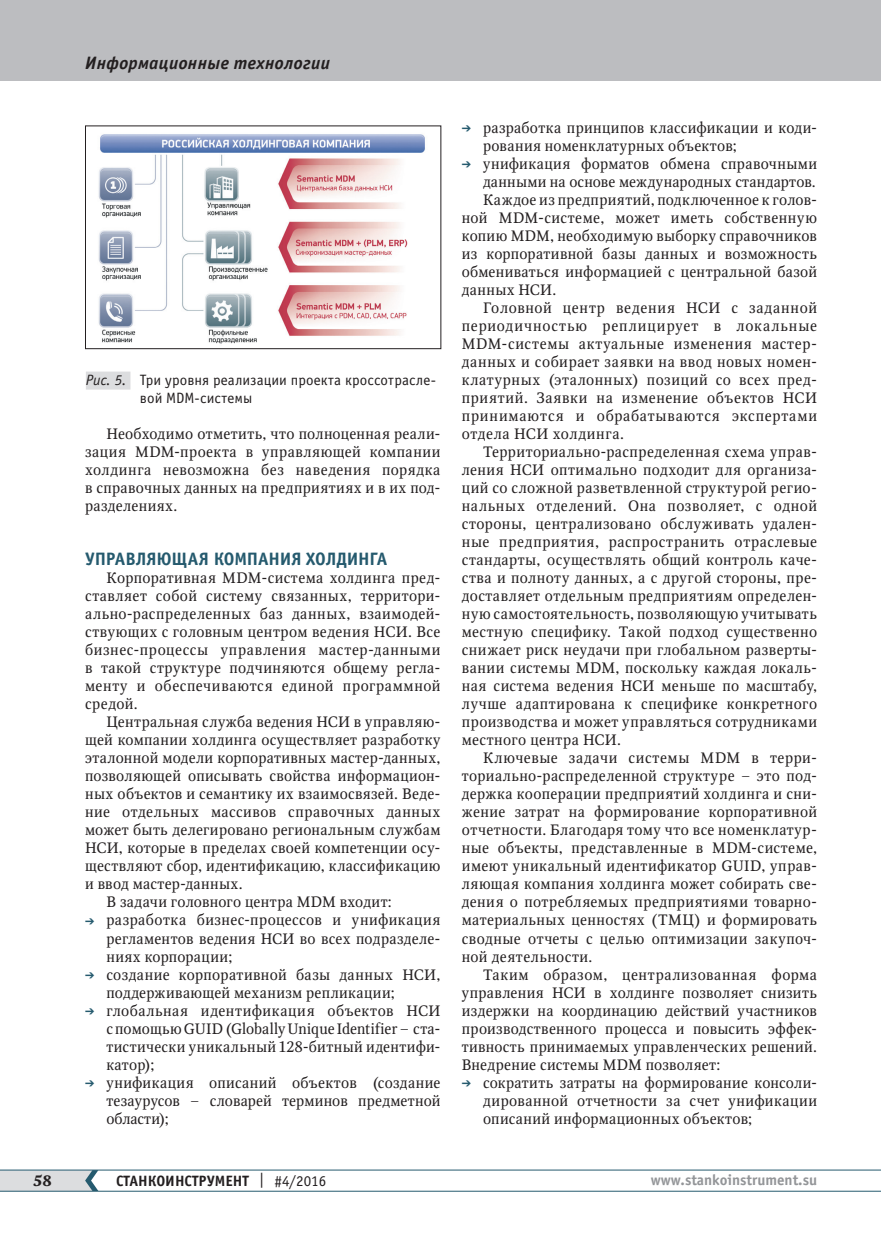
<style>
.page{position:relative;width:881px;height:1234px;background:#fff}
.page>*{position:absolute;margin:0;border:0;box-sizing:border-box;transform-origin:0 0}
.t1{font:700 18px "Officina Sans C";letter-spacing:-.005em;color:#255a6e}
.t2{font:italic 700 18px "Officina Sans C";letter-spacing:.015em;color:#231f20}
.t3{font:15px/18px "Octava";letter-spacing:.03em;color:#231f20;text-align:justify}
.t4{font:15px "Octava";letter-spacing:.06em;color:#231f20}
.t5{font:15px/18px "Officina Sans C";letter-spacing:.005em;color:#231f20}
.t6{font:15px "Octava";letter-spacing:.05em;color:#231f20}
.t7{font:700 15px "Officina Sans C";color:#231f20}
.t8{font:700 15px "Officina Sans C";color:#939598}
.t9{font:700 15px "Octava";color:#231f20}
.s1{font-style:italic}
.s2{color:#255a6e}
.s3{font-weight:400}
</style>
<div class="page">
<hr style="left:0;top:1190px;width:880px;height:1px;background:#255a6e">
<hr style="left:0;top:1169px;width:880px;height:1px;background:#255a6e">
<svg style="left:0;top:1169px;width:98px;height:21px;background:#cbd1d5"></svg>
<div style="left:0;top:0;width:880px;height:81px;background:#bcbdc0"></div>
<img style="left:98px;top:134px;width:327px;height:210px">
<div style="left:85px;top:125px;width:356px;height:224px;border:1px solid #231f20"></div>
<div style="left:86px;top:371px;width:44px;height:18px;background:#dcdddf"></div>
<p class="t2" style="left:85px;top:53px;width:246px">Информационные технологии</p>
<p class="t5" style="left:140px;top:371px;width:297px;text-indent:-54px"><span class="s1">Рис. 5.</span> Три уровня реализации проекта кроссотрасле&shy;вой MDM-системы</p>
<p class="t3" style="left:85px;top:425px;width:357px;text-indent:21px">Необходимо отметить, что полноценная реали&shy;зация MDM-проекта в управляющей компании холдинга невозможна без наведения порядка в справочных данных на предприятиях и в их под&shy;разделениях.</p>
<p class="t1" style="left:85px;top:549px;width:303px">УПРАВЛЯЮЩАЯ КОМПАНИЯ ХОЛДИНГА</p>
<p class="t3" style="left:85px;top:569px;width:357px;text-indent:21px">Корпоративная MDM-система холдинга пред&shy;ставляет собой систему связанных, территори&shy;ально-распределенных баз данных, взаимодей&shy;ствующих с головным центром ведения НСИ. Все бизнес-процессы управления мастер-данными в такой структуре подчиняются общему регла&shy;менту и обеспечиваются единой программной средой.</p>
<p class="t3" style="left:106px;top:713px;width:335px">Центральная служба ведения НСИ в управляю-</p>
<p class="t3" style="left:85px;top:731px;width:357px">щей компании холдинга осуществляет разработку</p>
<p class="t3" style="left:85px;top:749px;width:356px">эталонной модели корпоративных мастер-данных,</p>
<p class="t3" style="left:85px;top:767px;width:357px">позволяющей описывать свойства информацион-</p>
<p class="t3" style="left:85px;top:785px;width:357px">ных объектов и семантику их взаимосвязей. Веде-</p>
<p class="t3" style="left:85px;top:803px;width:356px">ние отдельных массивов справочных данных</p>
<p class="t3" style="left:85px;top:821px;width:356px">может быть делегировано региональным службам</p>
<p class="t3" style="left:85px;top:839px;width:357px">НСИ, которые в пределах своей компетенции осу-</p>
<p class="t3" style="left:85px;top:857px;width:357px">ществляют сбор, идентификацию, классификацию</p>
<p class="t3" style="left:85px;top:875px;width:159px">и ввод мастер-данных.</p>
<p class="t3" style="left:106px;top:893px;width:287px">В задачи головного центра MDM входит:</p>
<p class="t3" style="left:106px;top:911px;width:335px;text-indent:-21px"><span class="s2">➔</span> разработка бизнес-процессов и унификация регламентов ведения НСИ во всех подразделе&shy;ниях корпорации;</p>
<p class="t3" style="left:106px;top:965px;width:335px;text-indent:-21px"><span class="s2">➔</span> создание корпоративной базы данных НСИ, поддерживающей механизм репликации;</p>
<p class="t3" style="left:106px;top:1001px;width:335px;text-indent:-21px"><span class="s2">➔</span> глобальная идентификация объектов НСИ с помощью GUID (Globally Unique Identifier− ста&shy;тистически уникальный 128-битный идентифи&shy;катор);</p>
<p class="t3" style="left:106px;top:1073px;width:335px;text-indent:-21px"><span class="s2">➔</span> унификация описаний объектов (создание тезаурусов – словарей терминов предметной области);</p>
<p class="t3" style="left:483px;top:119px;width:335px;text-indent:-21px"><span class="s2">➔</span> разработка принципов классификации и коди&shy;рования номенклатурных объектов;</p>
<p class="t3" style="left:461px;top:155px;width:357px"><span class="s2">➔</span> унификация форматов обмена справочными</p>
<p class="t3" style="left:483px;top:173px;width:334px">данными на основе международных стандартов.</p>
<p class="t3" style="left:483px;top:191px;width:335px">Каждое из предприятий, подключенное к голов-</p>
<p class="t3" style="left:461px;top:209px;width:356px">ной MDM-системе, может иметь собственную</p>
<p class="t3" style="left:461px;top:227px;width:356px">копию MDM, необходимую выборку справочников</p>
<p class="t3" style="left:461px;top:245px;width:356px">из корпоративной базы данных и возможность</p>
<p class="t3" style="left:461px;top:263px;width:357px">обмениваться информацией с центральной базой</p>
<p class="t3" style="left:461px;top:281px;width:96px">данных НСИ.</p>
<p class="t3" style="left:483px;top:299px;width:335px">Головной центр ведения НСИ с заданной</p>
<p class="t4" style="left:461px;top:316px;width:357px">периодичностью реплицирует в локальные</p>
<p class="t6" style="left:461px;top:334px;width:357px">MDM-системы актуальные изменения мастер-</p>
<p class="t3" style="left:461px;top:353px;width:357px">данных и собирает заявки на ввод новых номен-</p>
<p class="t3" style="left:461px;top:371px;width:357px">клатурных (эталонных) позиций со всех пред-</p>
<p class="t3" style="left:461px;top:389px;width:357px">приятий. Заявки на изменение объектов НСИ</p>
<p class="t4" style="left:461px;top:406px;width:357px">принимаются и обрабатываются экспертами</p>
<p class="t3" style="left:461px;top:425px;width:164px">отдела НСИ холдинга.</p>
<p class="t3" style="left:483px;top:443px;width:335px">Территориально-распределенная схема управ-</p>
<p class="t3" style="left:461px;top:461px;width:357px">ления НСИ оптимально подходит для организа-</p>
<p class="t3" style="left:461px;top:479px;width:357px">ций со сложной разветвленной структурой регио-</p>
<p class="t3" style="left:461px;top:497px;width:357px">нальных отделений. Она позволяет, с одной</p>
<p class="t3" style="left:461px;top:515px;width:357px">стороны, централизовано обслуживать удален-</p>
<p class="t3" style="left:461px;top:533px;width:357px">ные предприятия, распространить отраслевые</p>
<p class="t3" style="left:461px;top:551px;width:357px">стандарты, осуществлять общий контроль каче-</p>
<p class="t3" style="left:461px;top:569px;width:357px">ства и полноту данных, а с другой стороны, пре-</p>
<p class="t3" style="left:461px;top:587px;width:357px">доставляет отдельным предприятиям определен-</p>
<p class="t3" style="left:461px;top:605px;width:356px">ную самостоятельность, позволяющую учитывать</p>
<p class="t3" style="left:461px;top:623px;width:357px">местную специфику. Такой подход существенно</p>
<p class="t3" style="left:461px;top:641px;width:357px">снижает риск неудачи при глобальном разверты-</p>
<p class="t3" style="left:461px;top:659px;width:357px">вании системы MDM, поскольку каждая локаль-</p>
<p class="t3" style="left:461px;top:677px;width:357px">ная система ведения НСИ меньше по масштабу,</p>
<p class="t3" style="left:461px;top:695px;width:357px">лучше адаптирована к специфике конкретного</p>
<p class="t3" style="left:461px;top:713px;width:356px">производства и может управляться сотрудниками</p>
<p class="t3" style="left:461px;top:731px;width:161px">местного центра НСИ.</p>
<p class="t3" style="left:483px;top:749px;width:333px">Ключевые задачи системы MDM в терри-</p>
<p class="t3" style="left:461px;top:767px;width:357px">ториально-распределенной структуре – это под-</p>
<p class="t3" style="left:461px;top:785px;width:357px">держка кооперации предприятий холдинга и сни-</p>
<p class="t3" style="left:461px;top:803px;width:357px">жение затрат на формирование корпоративной</p>
<p class="t3" style="left:461px;top:821px;width:357px">отчетности. Благодаря тому что все номенклатур-</p>
<p class="t3" style="left:461px;top:839px;width:357px">ные объекты, представленные в MDM-системе,</p>
<p class="t3" style="left:461px;top:857px;width:357px">имеют уникальный идентификатор GUID, управ-</p>
<p class="t3" style="left:461px;top:875px;width:357px">ляющая компания холдинга может собирать све-</p>
<p class="t3" style="left:461px;top:893px;width:357px">дения о потребляемых предприятиями товарно-</p>
<p class="t3" style="left:461px;top:911px;width:357px">материальных ценностях (ТМЦ) и формировать</p>
<p class="t3" style="left:461px;top:929px;width:357px">сводные отчеты с целью оптимизации закупоч-</p>
<p class="t3" style="left:461px;top:947px;width:132px">ной деятельности.</p>
<p class="t3" style="left:483px;top:965px;width:335px">Таким образом, централизованная форма</p>
<p class="t3" style="left:461px;top:983px;width:357px">управления НСИ в холдинге позволяет снизить</p>
<p class="t3" style="left:461px;top:1001px;width:357px">издержки на координацию действий участников</p>
<p class="t3" style="left:461px;top:1019px;width:357px">производственного процесса и повысить эффек-</p>
<p class="t3" style="left:461px;top:1037px;width:356px">тивность принимаемых управленческих решений.</p>
<p class="t3" style="left:461px;top:1055px;width:260px">Внедрение системы MDM позволяет:</p>
<p class="t3" style="left:483px;top:1073px;width:335px;text-indent:-21px"><span class="s2">➔</span> сократить затраты на формирование консоли&shy;дированной отчетности за счет унификации описаний информационных объектов;</p>
<p class="t9" style="left:33px;top:1170px;width:20px">58</p>
<p class="t7" style="left:116px;top:1171px;width:211px">СТАНКОИНСТРУМЕНТ <span class="s3">| #4/2016</span></p>
<p class="t8" style="left:650px;top:1171px;width:168px">www.stankoinstrument.su</p>
</div>
